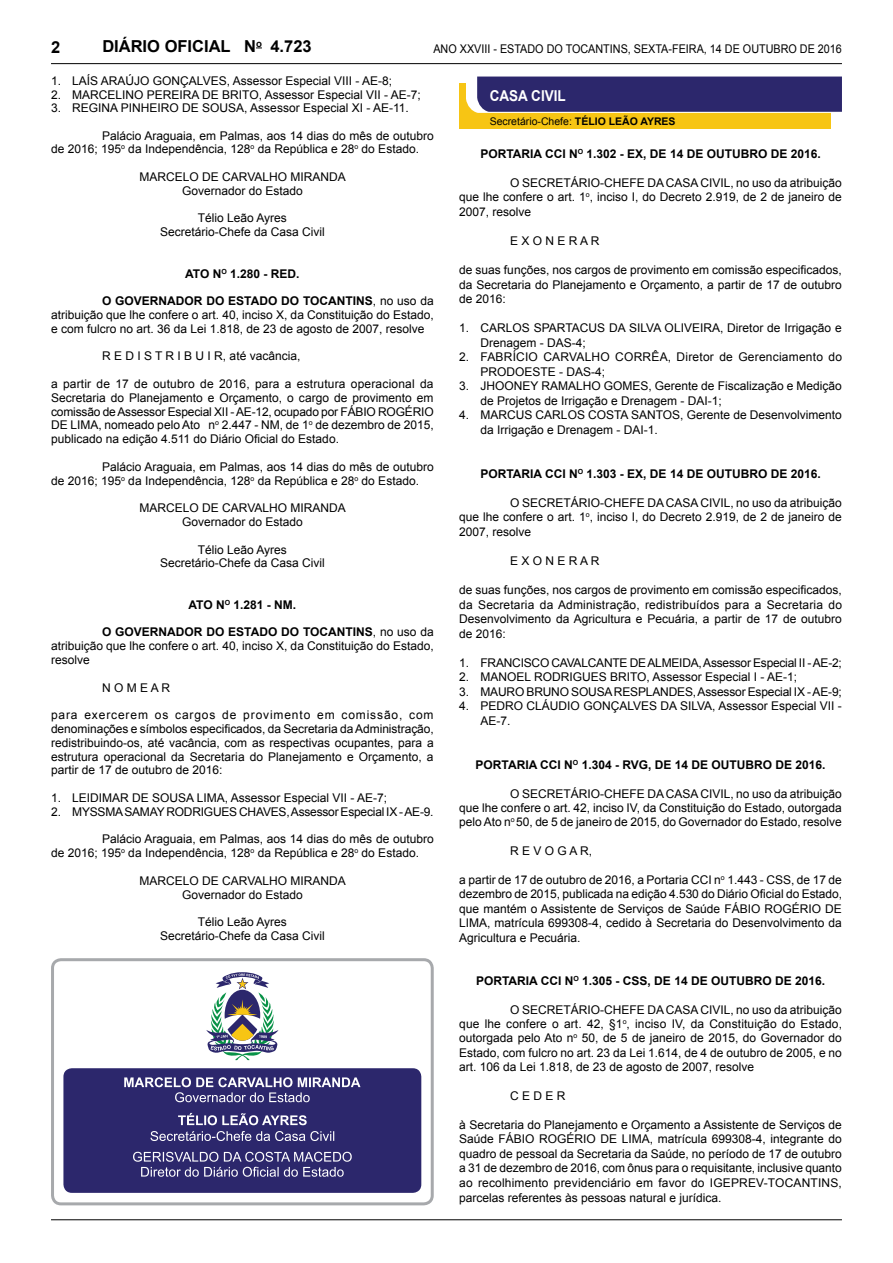
<style>
.page{position:relative;width:893px;height:1263px;background:#fff}
.page>*{position:absolute;margin:0;border:0;box-sizing:border-box;transform-origin:0 0}
.t1{font:700 16.5px "Arial";color:#000}
.t2{font:700 15px "Arial";color:#fff;scale:.9 1}
.t3{font:12px/13.8px "Arial";color:#000;text-align:justify}
.t4{font:700 12px "Arial";color:#000}
.t5{font:12px "Arial";letter-spacing:-.02em;color:#000}
.t6{font:12px "Arial";color:#000;scale:.9 1}
.t7{font:12px "Arial";letter-spacing:.02em;color:#000}
.t8{font:10.5px "Arial";color:#000}
.t9{font:700 9.6px "Arial";color:#000}
.s1{font-weight:700}
</style>
<div class="page">
<hr style="left:51px;top:63px;width:791px;height:1px;background:#000">
<hr style="left:51px;top:1219px;width:791px;height:1px;background:#000">
<div style="left:51px;top:958px;width:383px;height:247px;border:3px solid #a7a9ac;border-radius:9px"></div>
<div style="left:63px;top:1068px;width:358px;height:125px;background:#2c276c;border-radius:9px"></div>
<svg style="left:124px;top:1077px;width:236px;height:25px"></svg>
<svg style="left:178px;top:1113px;width:129px;height:12px"></svg>
<svg style="left:150px;top:1131px;width:184px;height:10px"></svg>
<svg style="left:133px;top:1152px;width:219px;height:25px"></svg>
<svg style="left:206px;top:972px;width:72px;height:88px"></svg>
<div style="left:459px;top:83px;width:372px;height:45px;background:#f7c514"></div>
<svg style="left:466px;top:77px;width:376px;height:36px;background:#393474"></svg>
<h1 class="t1" style="left:102px;top:36px;width:211px">DIÁRIO OFICIAL N 4.723</h1>
<p class="t6" style="left:433px;top:41px;width:455px">Ano XXVIII - Estado do Tocanti ns, sexta-fei ra, 14 de outubro de 2016</p>
<h1 class="t1" style="left:51px;top:36px;width:11px">2</h1>
<p class="t3" style="left:51px;top:74px;width:343px">1. LAÍS ARAÚJO GON ÇALVES, Assessor Especial VIII - AE-8;</p>
<p class="t3" style="left:51px;top:88px;width:371px">2. MARCELINO PEREIRA DE BRITO, Assessor Especial VII - AE-7;</p>
<p class="t3" style="left:51px;top:101px;width:161px">3. REGINA PINHEIRO DE SOUS</p>
<p class="t3" style="left:236px;top:101px;width:174px">A, Assessor Especial XI - AE-11.</p>
<p class="t3" style="left:51px;top:129px;width:384px;text-indent:51px">Palácio Araguaia, em Palmas, aos 14 dias do mês de outubro de 2016; 195<sup>o</sup> da Independência, 128<sup>o</sup> da República e 28<sup>o</sup> do Estado.</p>
<p class="t3" style="left:140px;top:170px;width:208px;text-align:center">MARC ELO DE CARVALHO MIRANDA<br>Governador do Estado</p>
<p class="t3" style="left:160px;top:211px;width:166px;text-align:center">Télio Leão Ayres<br>Secretário-Chefe da Casa Civil</p>
<p class="t4" style="left:185px;top:265px;width:116px">ATO N<sup>O</sup> 1.280 - RED.</p>
<p class="t3" style="left:51px;top:294px;width:384px;text-indent:51px"><span class="s1">O GOVERNADOR DO ESTADO DO TOCANTINS</span>, no uso da atribuição que lhe confere o art. 40, inciso X, da Constituição do Estado, e com fulcro no art. 36 da Lei 1.818, de 23 de agosto de 2007, resolve</p>
<p class="t3" style="left:102px;top:349px;width:200px">R E D I S T R I B U I R, até vacância,</p>
<p class="t3" style="left:51px;top:377px;width:384px">a partir de 17 de outubro de 2016, para a estrutura operacional da Secretaria do Planejamento e Orçamento, o cargo de provimento em comissão de Assessor Especial XII - AE-12, ocupado por FÁBIO ROGÉRIO DE LIMA, nomeado pelo Ato n<sup>o</sup> 2.447 - N M, de 1<sup>o</sup> de dezembro de 2015, publicado na edição 4.511 do Diário Oficial do Estado.</p>
<p class="t3" style="left:51px;top:460px;width:384px;text-indent:51px">Palácio Araguaia, em Palmas, aos 14 dias do mês de outubro de 2016; 195<sup>o</sup> da Independência, 128<sup>o</sup> da República e 28<sup>o</sup> do Estado.</p>
<p class="t3" style="left:140px;top:501px;width:208px;text-align:center">MARC ELO DE CARVALHO MIRANDA<br>Governador do Estado</p>
<p class="t3" style="left:160px;top:543px;width:166px;text-align:center">Télio Leão Ayres<br>Secretário-Chefe da Casa Civil</p>
<p class="t4" style="left:189px;top:597px;width:109px">ATO N<sup>O</sup> 1.281 - NM.</p>
<p class="t3" style="left:51px;top:625px;width:384px;text-indent:51px"><span class="s1">O GOVERNADOR DO ESTADO DO TOCANTINS</span>, no uso da atribuição que lhe confere o art. 40, inciso X, da Constituição do Estado, resolve</p>
<p class="t3" style="left:102px;top:681px;width:68px">N O M E A R</p>
<p class="t3" style="left:51px;top:708px;width:384px">para exercerem os cargos de provimento em comissão, com denominações e símbolos especificados, da Secretaria da Administração, redistribuindo-os, até vacância, com as respectivas ocupantes, para a estrutura operacional da Secretaria do Planejamento e Orçamento, a partir de 17 de outubro de 2016:</p>
<p class="t3" style="left:51px;top:791px;width:111px">1. LEIDIMAR DE SOUS</p>
<p class="t3" style="left:186px;top:791px;width:202px">A LIMA, Assessor Especial VII - AE-7;</p>
<p class="t5" style="left:51px;top:804px;width:125px">2. MYSS MA SAMAY RODR</p>
<p class="t5" style="left:201px;top:804px;width:234px">IGU ES CHAVES, Assessor Especial IX - AE-9.</p>
<p class="t3" style="left:51px;top:832px;width:384px;text-indent:51px">Palácio Araguaia, em Palmas, aos 14 dias do mês de outubro de 2016; 195<sup>o</sup> da Independência, 128<sup>o</sup> da República e 28<sup>o</sup> do Estado.</p>
<p class="t3" style="left:140px;top:874px;width:208px;text-align:center">MARC ELO DE CARVALHO MIRANDA<br>Governador do Estado</p>
<p class="t3" style="left:160px;top:915px;width:166px;text-align:center">Télio Leão Ayres<br>Secretário-Chefe da Casa Civil</p>
<p class="t9" style="left:256px;top:37px;width:7px">O</p>
<p class="t2" style="left:490px;top:85px;width:86px">CASA CIVIL</p>
<p class="t8" style="left:490px;top:115px;width:187px">Secretário-Chefe: <span class="s1">TÉLIO LEÃO AYRES</span></p>
<p class="t4" style="left:480px;top:145px;width:236px">PORTARIA CCI N<sup>O</sup> 1.302 - EX, DE 14 DE OUTU</p>
<p class="t4" style="left:741px;top:145px;width:82px">BRO DE 2016.</p>
<p class="t3" style="left:459px;top:175px;width:384px;line-height:14.5px;text-indent:51px">O SECRETÁRIO-CHEFE DA CASA CIVIL, no uso da atribuição que lhe confere o art. 1<sup>o</sup>, inciso I, do Decreto 2.919, de 2 de janeiro de 2007, resolve</p>
<p class="t3" style="left:510px;top:234px;width:90px">E X O N E R A R</p>
<p class="t3" style="left:459px;top:263px;width:384px;line-height:14.5px">de suas funções, nos cargos de provimento em comissão especificados, da Secretaria do Planejamento e Orçamento, a partir de 17 de outubro de 2016:</p>
<p class="t3" style="left:459px;top:321px;width:130px">1. CARLOS SPARTACUS</p>
<p class="t3" style="left:609px;top:321px;width:234px">DA SILVA OLIVEIRA, Diretor de Irrigação e</p>
<p class="t3" style="left:480px;top:336px;width:107px">Drenagem - DAS-4;</p>
<p class="t7" style="left:459px;top:349px;width:166px">2. FABRÍCIO CARVALHO CORR</p>
<p class="t7" style="left:651px;top:349px;width:192px">ÊA, Diretor de Gerenciamento do</p>
<p class="t3" style="left:480px;top:365px;width:18px">PRODO</p>
<p class="t3" style="left:524px;top:365px;width:82px">ESTE - DAS-4;</p>
<p class="t3" style="left:459px;top:379px;width:46px">3. JHOON</p>
<p class="t3" style="left:480px;top:379px;width:363px;line-height:14.5px;text-indent:42px">EY RAMALHO GOMES, Gerente de Fiscalização e Medição de Projetos de Irrigação e Drenagem - DAI-1;</p>
<p class="t3" style="left:459px;top:408px;width:49px">4. MARCUS</p>
<p class="t3" style="left:536px;top:408px;width:62px">CARLOS COST</p>
<p class="t3" style="left:621px;top:408px;width:36px">A SANTOS</p>
<p class="t3" style="left:680px;top:408px;width:163px">, Gerente de Desenvolvimento</p>
<p class="t3" style="left:480px;top:423px;width:179px">da Irrigação e Drenagem - DAI-1.</p>
<p class="t4" style="left:480px;top:465px;width:236px">PORTARIA CCI N<sup>O</sup> 1.303 - EX, DE 14 DE OUTU</p>
<p class="t4" style="left:741px;top:465px;width:82px">BRO DE 2016.</p>
<p class="t3" style="left:459px;top:495px;width:384px;line-height:14.5px;text-indent:51px">O SECRETÁRIO-CHEFE DA CASA CIVIL, no uso da atribuição que lhe confere o art. 1<sup>o</sup>, inciso I, do Decreto 2.919, de 2 de janeiro de 2007, resolve</p>
<p class="t3" style="left:510px;top:554px;width:90px">E X O N E R A R</p>
<p class="t3" style="left:459px;top:583px;width:384px;line-height:14.5px">de suas funções, nos cargos de provimento em comissão especificados, da Secretaria da Administração, redistribuídos para a Secretaria do Desenvolvimento da Agricultura e Pecuária, a partir de 17 de outubro de 2016:</p>
<p class="t3" style="left:459px;top:656px;width:20px">1. FR</p>
<p class="t3" style="left:496px;top:656px;width:37px">ANCISCO</p>
<p class="t5" style="left:551px;top:655px;width:292px">CAVALCANTE DE ALMEIDA, Assessor Especial II - AE-2;</p>
<p class="t3" style="left:459px;top:670px;width:85px">2. MANOEL RODR</p>
<p class="t3" style="left:569px;top:670px;width:229px">IGU ES BRITO, Assessor Especial I - AE-1;</p>
<p class="t3" style="left:459px;top:685px;width:49px">3. MAURO</p>
<p class="t3" style="left:526px;top:685px;width:10px">BRUNO</p>
<p class="t3" style="left:571px;top:685px;width:10px">SOUS</p>
<p class="t3" style="left:604px;top:685px;width:239px">A RESPLAND ES, Assessor Especial IX - AE-9;</p>
<p class="t3" style="left:459px;top:699px;width:47px">4. PEDRO</p>
<p class="t3" style="left:527px;top:699px;width:317px">CLÁUD IO GON ÇALVES DA SILVA, Assessor Especial VII -</p>
<p class="t3" style="left:480px;top:714px;width:32px">AE-7.</p>
<p class="t4" style="left:476px;top:756px;width:246px">PORTARIA CCI N<sup>O</sup> 1.304 - RVG, DE 14 DE OUTU</p>
<p class="t4" style="left:746px;top:756px;width:82px">BRO DE 2016.</p>
<p class="t3" style="left:459px;top:786px;width:384px;line-height:14.4px;text-indent:51px">O SECRETÁRIO-CHEFE DA CASA CIVIL, no uso da atribuição que lhe confere o art. 42, inciso IV, da Constituição do Estado, outorgada pelo Ato n<sup>o</sup> 50, de 5 de janeiro de 2015, do Governador do Estado, resolve</p>
<p class="t3" style="left:510px;top:844px;width:84px">R E V O G A R,</p>
<p class="t3" style="left:459px;top:873px;width:316px">a partir de 17 de outubro de 2016, a Portaria CCI n<sup>o</sup> 1.443 - CSS</p>
<p class="t3" style="left:459px;top:873px;width:384px;line-height:14.4px;text-indent:332px">, de 17 de dezembro de 2015, publicada na edição 4.530 do Diário Oficial do Estado, que mantém o Assistente de Serviços de Saúde FÁBIO ROGÉRIO DE LIMA, matrícula 699308-4, cedido à Secretaria do Desenvolvimento da Agricultura e Pecuária.</p>
<p class="t4" style="left:476px;top:972px;width:244px">PORTARIA CCI N<sup>O</sup> 1.305 - CSS, DE 14 DE OUTU</p>
<p class="t4" style="left:745px;top:972px;width:82px">BRO DE 2016.</p>
<p class="t3" style="left:459px;top:1002px;width:384px;line-height:14.4px;text-indent:51px">O SECRETÁRIO-CHEFE DA CASA CIVIL, no uso da atribuição que lhe confere o art. 42, §1<sup>o</sup>, inciso IV, da Constituição do Estado, outorgada pelo Ato n<sup>o</sup> 50, de 5 de janeiro de 2015, do Governador do Estado, com fulcro no art. 23 da Lei 1.614, de 4 de outubro de 2005, e no art. 106 da Lei 1.818, de 23 de agosto de 2007, resolve</p>
<p class="t3" style="left:510px;top:1089px;width:56px">C E D E R</p>
<p class="t3" style="left:459px;top:1117px;width:384px;line-height:14.5px">à Secretaria do Planejamento e Orçamento a Assistente de Serviços de Saúde FÁBIO ROGÉRIO DE LIMA, matrícula 699308-4, integrante do quadro de pessoal da Secretaria da Saúde, no período de 17 de outubro a 31 de dezembro de 2016, com ônus para o requisitante, inclusive quanto ao recolhimento previdenciário em favor do IGEPREV-TOC</p>
<p class="t3" style="left:794px;top:1176px;width:50px">ANTINS,</p>
<p class="t3" style="left:459px;top:1190px;width:264px">parcelas referentes às pessoas natural e jurídica.</p>
</div>
